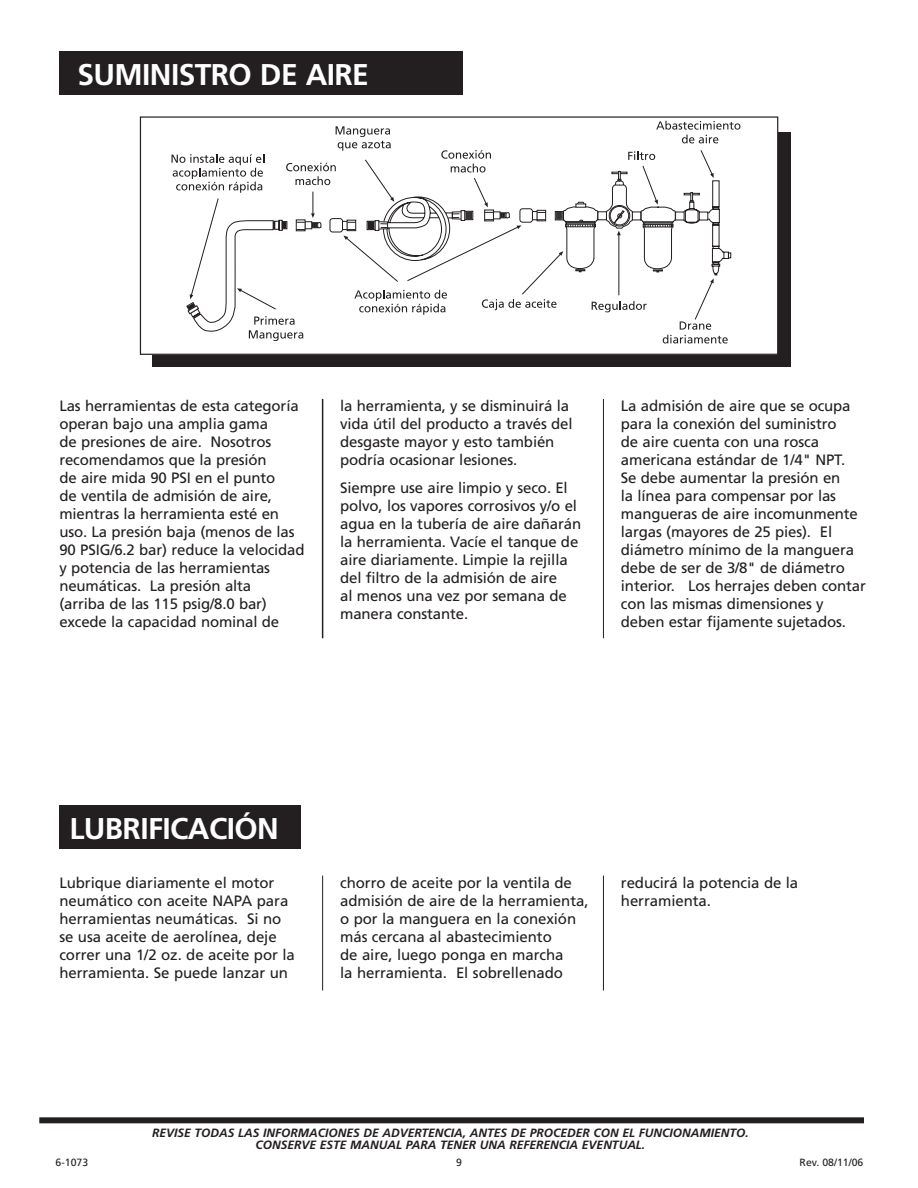
<style>
.page{position:relative;width:918px;height:1188px;background:#fff}
.page>*{position:absolute;margin:0;border:0;box-sizing:border-box;transform-origin:0 0}
.t1{font:700 30px "Frutiger LT Std";letter-spacing:-.02em;color:#fff}
.t2{font:15px/18px "Frutiger LT Std";letter-spacing:-.01em;color:#231f20}
.t3{font:italic 700 12px/12px "Frutiger LT Std";color:#231f20;text-align:center}
.t4{font:10.5px "Frutiger LT Std";color:#231f20}
</style>
<div class="page">
<div style="left:39px;top:1117px;width:825px;height:6px;background:#231f20"></div>
<div style="left:152px;top:132px;width:638px;height:235px;background:#231f20"></div>
<div style="left:140px;top:117px;width:638px;height:237px;background:#fff"></div>
<svg style="left:172px;top:121px;width:568px;height:223px"></svg>
<div style="left:140px;top:116px;width:638px;height:239px;border:1px solid #231f20"></div>
<div style="left:59px;top:51px;width:404px;height:43px;background:#231f20"></div>
<div style="left:59px;top:805px;width:242px;height:43px;background:#231f20"></div>
<hr style="left:322px;top:399px;width:1px;height:239px;background:#231f20">
<hr style="left:603px;top:399px;width:1px;height:239px;background:#231f20">
<hr style="left:322px;top:876px;width:1px;height:115px;background:#231f20">
<hr style="left:603px;top:876px;width:1px;height:115px;background:#231f20">
<p class="t1" style="left:77px;top:57px;width:35px">SUMINISTRO</p>
<p class="t1" style="left:260px;top:57px;width:62px">DE AIRE</p>
<p class="t2" style="left:59px;top:397px;width:247px">Las herramientas de esta categoría operan bajo una amplia gama<br>de presiones de aire. Nosotros recomendamos que la presión<br>de aire mida 90 PSI en el punto<br>de ventila de admisión de aire, mientras la herramienta esté en uso. La presión baja (menos de las<br>90 PSIG/6.2 bar) reduce la velocidad y potencia de las herramientas neumáticas. La presión alta<br>(arriba de las 115 psig/8.0 bar) excede la capacidad nominal de</p>
<p class="t2" style="left:340px;top:397px;width:234px">la herramienta, y se disminuirá la vida útil del producto a través del desgaste mayor y esto también podría ocasionar lesiones.</p>
<p class="t2" style="left:340px;top:479px;width:243px">Siempre use aire limpio y seco. El polvo, los vapores corrosivos y/o el agua en la tubería de aire dañarán la herramienta. Vacíe el tanque de aire diariamente. Limpie la rejilla del filtro de la admisión de aire<br>al menos una vez por semana de manera constante.</p>
<p class="t2" style="left:621px;top:397px;width:246px">La admisión de aire que se ocupa para la conexión del suministro<br>de aire cuenta con una rosca americana estándar de 1/4" NPT.<br>Se debe aumentar la presión en<br>la línea para compensar por las mangueras de aire incomunmente largas (mayores de 25 pies). El diámetro mínimo de la manguera debe de ser de 3/8" de diámetro interior. Los herrajes deben contar con las mismas dimensiones y deben estar fijamente sujetados.</p>
<p class="t1" style="left:69px;top:811px;width:211px">LUBRIFICACIÓN</p>
<p class="t2" style="left:59px;top:874px;width:237px">Lubrique diariamente el motor neumático con aceite NAPA para herramientas neumáticas. Si no se usa aceite de aerolínea, deje correr una 1/2 oz. de aceite por la herramienta. Se puede lanzar un</p>
<p class="t2" style="left:340px;top:874px;width:250px">chorro de aceite por la ventila de admisión de aire de la herramienta, o por la manguera en la conexión más cercana al abastecimiento<br>de aire, luego ponga en marcha<br>la herramienta. El sobrellenado</p>
<p class="t2" style="left:621px;top:874px;width:179px">reducirá la potencia de la herramienta.</p>
<p class="t3" style="left:152px;top:1127px;width:598px">REVISE TODAS LAS INFORMACIONES DE ADVERTENCIA, ANTES DE PROCEDER CON EL FUNCIONAMIENTO.<br>CONSERVE ESTE MANUAL PARA TENER UNA REFERENCIA EVENTUAL.</p>
<p class="t4" style="left:56px;top:1156px;width:34px">6-1073</p>
<p class="t4" style="left:800px;top:1156px;width:65px">Rev. 08/11/06</p>
</div>
